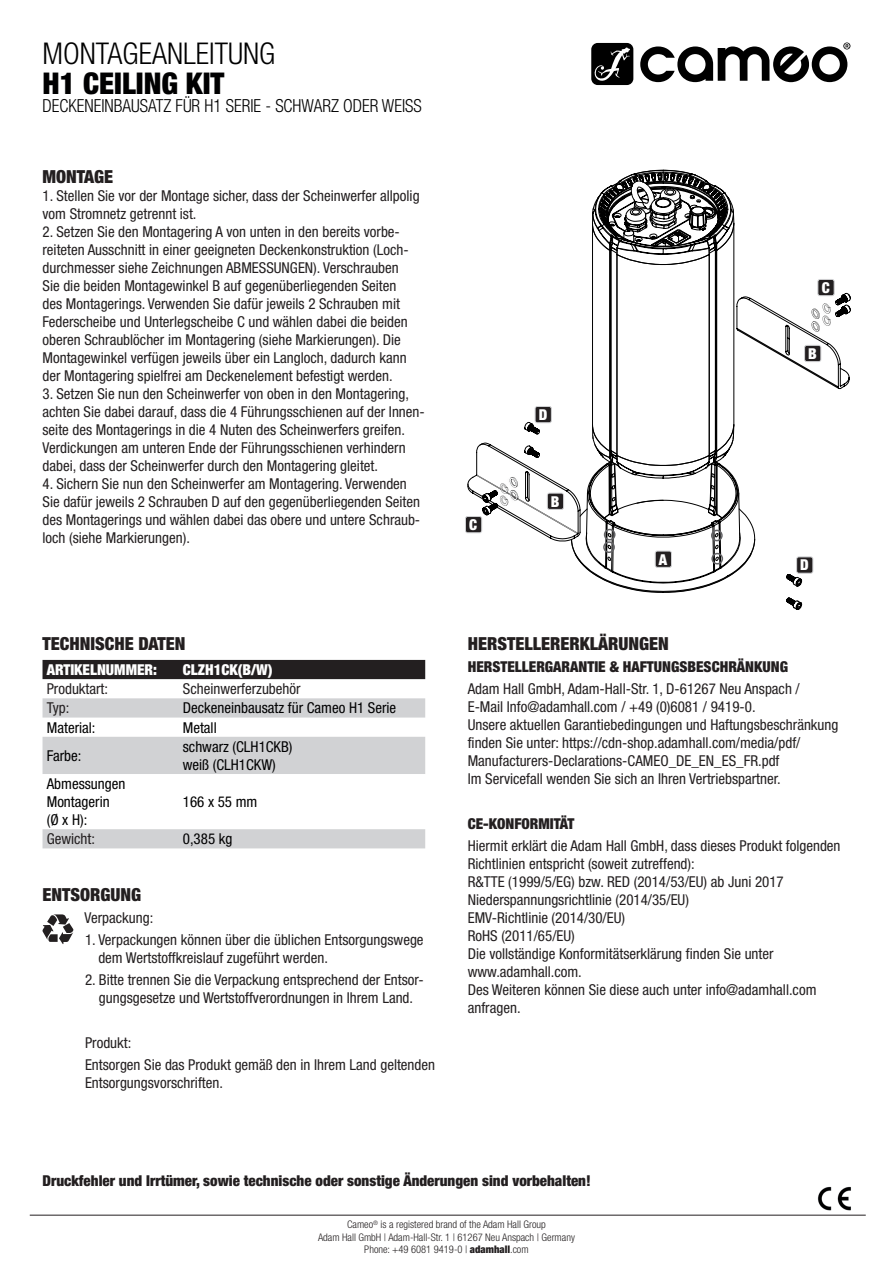
<style>
.page{position:relative;width:893px;height:1263px;background:#fff}
.page>*{position:absolute;margin:0;border:0;box-sizing:border-box;transform-origin:0 0}
.t1{font:300 condensed 30px "Helvetica Neue LT Pro";color:#000001}
.t2{font:900 condensed 30px "Helvetica Neue LT Pro";color:#000001}
.t3{font:900 condensed 18px "Helvetica Neue LT Pro";color:#231f20}
.t4{font:300 condensed 18px "Helvetica Neue LT Pro";color:#000001;scale:.96 1}
.t5{font:condensed 15px/18px "Helvetica Neue LT Pro";color:#231f20}
.t6{font:900 condensed 15px "Helvetica Neue LT Pro";color:#231f20}
.t7{font:condensed 15px/18px "Helvetica Neue LT Pro";color:#000001}
.t8{font:900 condensed 15px "Helvetica Neue LT Pro";color:#fff}
.t9{font:300 condensed 10.5px/12.6px "Helvetica Neue LT Pro";color:#231f20;text-align:center}
.s1{font-weight:900}
</style>
<div class="page">
<div style="left:43px;top:660px;width:382px;height:19px;background:#231f20"></div>
<svg style="left:43px;top:698px;width:382px;height:150px"></svg>
<svg style="left:43px;top:914px;width:30px;height:30px"></svg>
<svg style="left:591px;top:43px;width:42px;height:42px;background:#2b2b2b"></svg>
<svg style="left:640px;top:43px;width:210px;height:39px"></svg>
<svg style="left:802px;top:327px;width:47px;height:278px"></svg>
<svg style="left:618px;top:586px;width:184px;height:24px"></svg>
<svg style="left:467px;top:170px;width:335px;height:416px"></svg>
<svg style="left:811px;top:293px;width:40px;height:39px"></svg>
<div style="left:818px;top:279px;width:16px;height:17px;background:#231f20;border-radius:2px"></div>
<div style="left:817px;top:279px;width:17px;height:17px;border:1px solid #d1d2d4;border-radius:2px"></div>
<div style="left:797px;top:557px;width:16px;height:16px;background:#231f20;border-radius:2px"></div>
<div style="left:796px;top:556px;width:17px;height:17px;border:1px solid #d1d2d4;border-radius:2px"></div>
<div style="left:465px;top:516px;width:17px;height:17px;background:#231f20;border-radius:2px"></div>
<div style="left:465px;top:516px;width:17px;height:17px;border:1px solid #d1d2d4;border-radius:2px"></div>
<div style="left:655px;top:551px;width:16px;height:16px;background:#231f20;border-radius:2px"></div>
<div style="left:655px;top:551px;width:17px;height:17px;border:1px solid #d1d2d4;border-radius:2px"></div>
<div style="left:547px;top:493px;width:17px;height:16px;background:#231f20;border-radius:2px"></div>
<div style="left:547px;top:493px;width:17px;height:17px;border:1px solid #d1d2d4;border-radius:2px"></div>
<div style="left:535px;top:406px;width:16px;height:17px;background:#231f20;border-radius:2px"></div>
<div style="left:535px;top:406px;width:17px;height:17px;border:1px solid #d1d2d4;border-radius:2px"></div>
<div style="left:805px;top:345px;width:16px;height:17px;background:#231f20;border-radius:2px"></div>
<div style="left:804px;top:345px;width:17px;height:17px;border:1px solid #d1d2d4;border-radius:2px"></div>
<div style="left:604px;top:529px;width:11px;height:11px;border:2px solid #636366;border-radius:50%"></div>
<div style="left:603px;top:541px;width:12px;height:12px;border:2px solid #636366;border-radius:50%"></div>
<div style="left:711px;top:530px;width:12px;height:11px;border:2px solid #636366;border-radius:50%"></div>
<div style="left:711px;top:553px;width:12px;height:11px;border:2px solid #636366;border-radius:50%"></div>
<img style="left:817px;top:1186px;width:34px;height:25px">
<hr style="left:30px;top:1215px;width:836px;height:1px;background:#231f20">
<h1 class="t1" style="left:43px;top:36px;width:234px">MONTAGEANLEITUNG</h1>
<h1 class="t2" style="left:43px;top:65px;width:183px">H1 CEILING KIT</h1>
<p class="t4" style="left:43px;top:95px;width:397px">DECKENEINBAUSATZ FÜR H1 SERIE - SCHWARZ ODER WEISS</p>
<p class="t3" style="left:43px;top:166px;width:72px">MONTAGE</p>
<p class="t5" style="left:43px;top:186px;width:379px">1. Stellen Sie vor der Montage sicher, dass der Scheinwerfer allpolig vom Stromnetz getrennt ist.</p>
<p class="t5" style="left:43px;top:222px;width:368px">2. Setzen Sie den Montagering A von unten in den bereits vorbe&shy;reiteten Ausschnitt in einer geeigneten Deckenkonstruktion (Loch&shy;durchmesser siehe Zeichnungen ABMESSUNGEN). Verschrauben Sie die beiden Montagewinkel B auf gegenüberliegenden Seiten des Montagerings. Verwenden Sie dafür jeweils 2 Schrauben mit Federscheibe und Unterlegscheibe C und wählen dabei die beiden oberen Schraublöcher im Montagering (siehe Markierungen). Die Montagewinkel verfügen jeweils über ein Langloch, dadurch kann der Montagering spielfrei am Deckenelement befestigt werden.</p>
<p class="t5" style="left:43px;top:384px;width:384px">3. Setzen Sie nun den Scheinwerfer von oben in den Montagering, achten Sie dabei darauf, dass die 4 Führungsschienen auf der Innen&shy;seite des Montagerings in die 4 Nuten des Scheinwerfers greifen.<br>Verdickungen am unteren Ende der Führungsschienen verhindern dabei, dass der Scheinwerfer durch den Montagering gleitet.</p>
<p class="t5" style="left:43px;top:474px;width:379px">4. Sichern Sie nun den Scheinwerfer am Montagering. Verwenden Sie dafür jeweils 2 Schrauben D auf den gegenüberliegenden Seiten des Montagerings und wählen dabei das obere und untere Schraub&shy;loch (siehe Markierungen).</p>
<p class="t3" style="left:43px;top:632px;width:144px">TECHNISCHE DATEN</p>
<p class="t8" style="left:47px;top:661px;width:112px">ARTIKELNUMMER:</p>
<p class="t8" style="left:183px;top:661px;width:91px">CLZH1CK(B/W)</p>
<p class="t5" style="left:47px;top:680px;width:63px">Produktart:</p>
<p class="t5" style="left:183px;top:680px;width:119px">Scheinwerferzubehör</p>
<p class="t5" style="left:47px;top:699px;width:24px">Typ:</p>
<p class="t7" style="left:183px;top:699px;width:215px">Deckeneinbausatz für Cameo H1 Serie</p>
<p class="t7" style="left:47px;top:718px;width:50px">Material:</p>
<p class="t7" style="left:183px;top:718px;width:35px">Metall</p>
<p class="t7" style="left:47px;top:746px;width:36px">Farbe:</p>
<p class="t7" style="left:183px;top:737px;width:111px">schwarz (CLH1CKB) weiß (CLH1CKW)</p>
<p class="t7" style="left:47px;top:774px;width:80px">Abmessungen<br>Montagerin (Ø x H):</p>
<p class="t7" style="left:183px;top:792px;width:76px">166 x 55 mm</p>
<p class="t5" style="left:47px;top:830px;width:50px">Gewicht:</p>
<p class="t7" style="left:183px;top:830px;width:51px">0,385 kg</p>
<p class="t3" style="left:43px;top:883px;width:100px">ENTSORGUNG</p>
<p class="t5" style="left:84px;top:908px;width:70px">Verpackung:</p>
<p class="t5" style="left:98px;top:931px;width:327px;text-indent:-13px">1. Verpackungen können über die üblichen Entsorgungswege dem Wertstoffkreislauf zugeführt werden.</p>
<p class="t5" style="left:85px;top:971px;width:340px;text-align:center">2. Bitte trennen Sie die Verpackung entsprechend der Entsor&shy;gungsgesetze und Wertstoffverordnungen in Ihrem Land.</p>
<p class="t5" style="left:85px;top:1031px;width:352px;line-height:22.2px">Produkt:<br>Entsorgen Sie das Produkt gemäß den in Ihrem Land geltenden</p>
<p class="t5" style="left:85px;top:1074px;width:139px">Entsorgungsvorschriften.</p>
<p class="t8" style="left:822px;top:279px;width:10px">C</p>
<p class="t8" style="left:469px;top:516px;width:10px">C</p>
<p class="t8" style="left:539px;top:406px;width:10px">D</p>
<p class="t8" style="left:551px;top:492px;width:10px">B</p>
<p class="t8" style="left:659px;top:550px;width:10px">A</p>
<p class="t8" style="left:808px;top:345px;width:10px">B</p>
<p class="t8" style="left:800px;top:556px;width:10px">D</p>
<p class="t3" style="left:468px;top:632px;width:202px">HERSTELLERERKLÄRUNGEN</p>
<p class="t6" style="left:468px;top:658px;width:322px">HERSTELLERGARANTIE &amp; HAFTUNGSBESCHRÄNKUNG</p>
<p class="t5" style="left:468px;top:680px;width:372px">Adam Hall GmbH, Adam-Hall-Str. 1, D-61267 Neu Anspach / E-Mail Info@adamhall.com / +49 (0)6081 / 9419-0.<br>Unsere aktuellen Garantiebedingungen und Haftungsbeschränkung finden Sie unter: https://cdn-shop.adamhall.com/media/pdf/ Manufacturers-Declarations-CAMEO_DE_EN_ES_FR.pdf<br>Im Servicefall wenden Sie sich an Ihren Vertriebspartner.</p>
<p class="t6" style="left:468px;top:814px;width:108px">CE-KONFORMITÄT</p>
<p class="t5" style="left:468px;top:836px;width:374px">Hiermit erklärt die Adam Hall GmbH, dass dieses Produkt folgenden Richtlinien entspricht (soweit zutreffend):<br>R&amp;TTE (1999/5/EG) bzw. RED (2014/53/EU) ab Juni 2017<br>Niederspannungsrichtlinie (2014/35/EU)<br>EMV-Richtlinie (2014/30/EU)<br>RoHS (2011/65/EU)<br>Die vollständige Konformitätserklärung finden Sie unter www.adamhall.com.<br>Des Weiteren können Sie diese auch unter info@adamhall.com anfragen.</p>
<p class="t6" style="left:43px;top:1172px;width:550px">Druckfehler und Irrtümer, sowie technische oder sonstige Änderungen sind vorbehalten!</p>
<p class="t9" style="left:318px;top:1218px;width:258px">Cameo<sup>®</sup> is a registered brand of the Adam Hall Group<br>Adam Hall GmbH | Adam-Hall-Str. 1 | 61267 Neu Anspach | Germany<br>Phone: +49 6081 9419-0 | <span class="s1">adamhall</span>.com</p>
</div>
